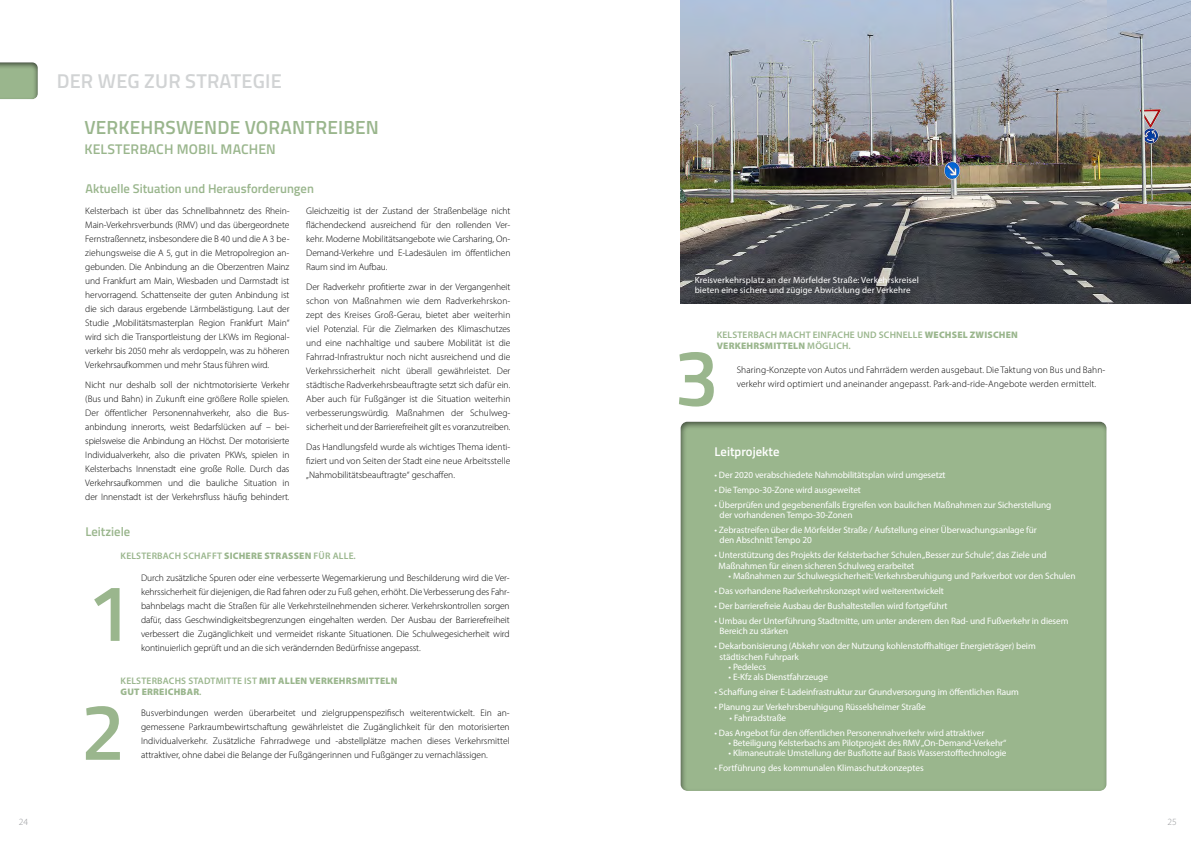
<style>
.page{position:relative;width:1191px;height:842px;background:#fff}
.page>*{position:absolute;margin:0;border:0;box-sizing:border-box;transform-origin:0 0}
.t1{font:600 80px "Titillium Web";color:#9ab68d}
.t2{font:600 20px "Titillium Web";letter-spacing:.01em;color:#d1d3d4}
.t3{font:600 19px "Titillium Web";letter-spacing:.01em;color:#9ab68d}
.t4{font:600 14px "Titillium Web";letter-spacing:.01em;color:#9ab68d}
.t5{font:600 12.7px "Titillium Web";color:#9ab68d}
.t6{font:600 12.7px "Titillium Web";color:#fff}
.t7{font:300 9.5px/14px "Myriad Pro";color:#000;text-align:justify}
.t8{font:600 9.5px/11.4px "Myriad Pro";letter-spacing:.02em;color:#9ab68d}
.t9{font:900 9.5px/11.4px "Myriad Pro";letter-spacing:.02em;color:#9ab68d}
.t10{font:300 9.5px "Myriad Pro";color:#939598}
.t11{font:9.3px/10.3px "Myriad Pro";letter-spacing:-.01em;color:#fff}
.t12{font:9px/10px "Myriad Pro";letter-spacing:.01em;color:#fff}
.s1{font-weight:900}
.s2{font-weight:600}
</style>
<div class="page">
<div style="left:0;top:55px;width:46px;height:45px;background:#000;opacity:.57"></div>
<img style="left:680px;top:0;width:511px;height:304px">
<div style="left:672px;top:414px;width:443px;height:377px;background:#000;opacity:.57"></div>
<h2 class="t2" style="left:57px;top:66px;width:227px">DER WEG ZUR STRATEGIE</h2>
<h3 class="t3" style="left:84px;top:113px;width:296px">VERKEHRSWENDE VORANTREIBEN</h3>
<h3 class="t4" style="left:84px;top:138px;width:193px">KELSTERBACH MOBIL MACHEN</h3>
<h3 class="t5" style="left:85px;top:179px;width:230px">Aktuelle Situation und Herausforderungen</h3>
<p class="t7" style="left:85px;top:203px;width:206px">Kelsterbach ist über das Schnellbahnnetz des Rhein-Main-Verkehrsverbunds (RMV) und das übergeordnete Fernstraßennetz, insbesondere die B 40 und die A 3 be&shy;ziehungsweise die A 5, gut in die Metropolregion an&shy;gebunden. Die Anbindung an die Oberzentren Mainz und Frankfurt am Main, Wiesbaden und Darmstadt ist hervorragend. Schattenseite der guten Anbindung ist die sich daraus ergebende Lärmbelästigung. Laut der Studie „Mobilitätsmasterplan Region Frankfurt Main“ wird sich die Transportleistung der LKWs im Regional&shy;verkehr bis 2050 mehr als verdoppeln, was zu höheren Verkehrsaufkommen und mehr Staus führen wird.</p>
<p class="t7" style="left:85px;top:377px;width:206px">Nicht nur deshalb soll der nichtmotorisierte Verkehr (Bus und Bahn) in Zukunft eine größere Rolle spielen.<br>Der öffentlicher Personennahverkehr, also die Bus&shy;anbindung innerorts, weist Bedarfslücken auf – bei&shy;spielsweise die Anbindung an Höchst. Der motorisierte Individualverkehr, also die privaten PKWs, spielen in Kelsterbachs Innenstadt eine große Rolle. Durch das Verkehrsaufkommen und die bauliche Situation in der Innenstadt ist der Verkehrsfluss häufig behindert.</p>
<h3 class="t5" style="left:85px;top:522px;width:46px">Leitziele</h3>
<p class="t7" style="left:306px;top:203px;width:206px">Gleichzeitig ist der Zustand der Straßenbeläge nicht flächendeckend ausreichend für den rollenden Ver&shy;kehr. Moderne Mobilitätsangebote wie Carsharing, On-Demand-Verkehre und E-Ladesäulen im öffentlichen Raum sind im Aufbau.</p>
<p class="t7" style="left:306px;top:279px;width:206px">Der Radverkehr profitierte zwar in der Vergangenheit schon von Maßnahmen wie dem Radverkehrskon&shy;zept des Kreises Groß-Gerau, bietet aber weiterhin viel Potenzial. Für die Zielmarken des Klimaschutzes und eine nachhaltige und saubere Mobilität ist die Fahrrad-Infrastruktur noch nicht ausreichend und die Verkehrssicherheit nicht überall gewährleistet. Der städtische Radverkehrsbeauftragte setzt sich dafür ein.<br>Aber auch für Fußgänger ist die Situation weiterhin verbesserungswürdig. Maßnahmen der Schulweg&shy;sicherheit und der Barrierefreiheit gilt es voranzutreiben.</p>
<p class="t7" style="left:306px;top:439px;width:206px">Das Handlungsfeld wurde als wichtiges Thema identi&shy;fiziert und von Seiten der Stadt eine neue Arbeitsstelle „Nahmobilitätsbeauftragte“ geschaffen.</p>
<p class="t8" style="left:121px;top:550px;width:237px">KELSTERBACH SCHAFFT <span class="s1">SICHERE STRASSEN</span> FÜR ALLE.</p>
<p class="t7" style="left:141px;top:570px;width:370px">Durch zusätzliche Spuren oder eine verbesserte Wegemarkierung und Beschilderung wird die Ver&shy;kehrssicherheit für diejenigen, die Rad fahren oder zu Fuß gehen, erhöht. Die Verbesserung des Fahr&shy;bahnbelags macht die Straßen für alle Verkehrsteilnehmenden sicherer. Verkehrskontrollen sorgen dafür, dass Geschwindigkeitsbegrenzungen eingehalten werden. Der Ausbau der Barrierefreiheit verbessert die Zugänglichkeit und vermeidet riskante Situationen. Die Schulwegesicherheit wird kontinuierlich geprüft und an die sich verändernden Bedürfnisse angepasst.</p>
<h1 class="t1" style="left:87px;top:553px;width:46px">1</h1>
<p class="t9" style="left:121px;top:674px;width:278px"><span class="s2">KELSTERBACHS STADTMITTE IST</span> MIT ALLEN VERKEHRSMITTELN<br>GUT ERREICHBAR<span class="s2">.</span></p>
<p class="t7" style="left:141px;top:706px;width:370px">Busverbindungen werden überarbeitet und zielgruppenspezifisch weiterentwickelt. Ein an&shy;gemessene Parkraumbewirtschaftung gewährleistet die Zugänglichkeit für den motorisierten Individualverkehr. Zusätzliche Fahrradwege und -abstellplätze machen dieses Verkehrsmittel attraktiver, ohne dabei die Belange der Fußgängerinnen und Fußgänger zu vernachlässigen.</p>
<h1 class="t1" style="left:81px;top:672px;width:46px">2</h1>
<p class="t12" style="left:694px;top:275px;width:226px">Kreisverkehrsplatz an der Mörfelder Straße: Verkehrskreisel bieten eine sichere und zügige Abwicklung der Verkehre</p>
<p class="t8" style="left:716px;top:329px;width:303px">KELSTERBACH MACHT EINFACHE UND SCHNELLE <span class="s1">WECHSEL ZWISCHEN<br>VERKEHRSMITTELN</span> MÖGLICH.</p>
<p class="t7" style="left:736px;top:363px;width:370px">Sharing-Konzepte von Autos und Fahrrädern werden ausgebaut. Die Taktung von Bus und Bahn&shy;verkehr wird optimiert und aneinander angepasst. Park-and-ride-Angebote werden ermittelt.</p>
<h1 class="t1" style="left:674px;top:318px;width:46px">3</h1>
<h3 class="t6" style="left:714px;top:442px;width:66px">Leitprojekte</h3>
<p class="t11" style="left:714px;top:469px;width:233px">• Der 2020 verabschiedete Nahmobilitätsplan wird umgesetzt</p>
<p class="t11" style="left:714px;top:484px;width:148px">• Die Tempo-30-Zone wird ausgeweitet</p>
<p class="t11" style="left:719px;top:499px;width:333px;text-indent:-5px">• Überprüfen und gegebenenfalls Ergreifen von baulichen Maßnahmen zur Sicherstellung der vorhandenen Tempo-30-Zonen</p>
<p class="t11" style="left:719px;top:525px;width:319px;text-indent:-5px">• Zebrastreifen über die Mörfelder Straße / Aufstellung einer Überwachungsanlage für den Abschnitt Tempo 20</p>
<p class="t11" style="left:718px;top:550px;width:330px;text-indent:-4px">• Unterstützung des Projekts der Kelsterbacher Schulen „Besser zur Schule“, das Ziele und<br>Maßnahmen für einen sicheren Schulweg erarbeitet</p>
<p class="t11" style="left:728px;top:570px;width:348px">• Maßnahmen zur Schulwegsicherheit: Verkehrsberuhigung und Parkverbot vor den Schulen</p>
<p class="t11" style="left:714px;top:586px;width:231px">• Das vorhandene Radverkehrskonzept wird weiterentwickelt</p>
<p class="t11" style="left:714px;top:601px;width:235px">• Der barrierefreie Ausbau der Bushaltestellen wird fortgeführt</p>
<p class="t11" style="left:719px;top:616px;width:350px;text-indent:-5px">• Umbau der Unterführung Stadtmitte, um unter anderem den Rad- und Fußverkehr in diesem<br>Bereich zu stärken</p>
<p class="t11" style="left:719px;top:641px;width:318px;text-indent:-5px">• Dekarbonisierung (Abkehr von der Nutzung kohlenstoffhaltiger Energieträger) beim städtischen Fuhrpark</p>
<p class="t11" style="left:728px;top:661px;width:39px">• Pedelecs</p>
<p class="t11" style="left:728px;top:672px;width:101px">• E-Kfz als Dienstfahrzeuge</p>
<p class="t11" style="left:714px;top:687px;width:306px">• Schaffung einer E-Ladeinfrastruktur zur Grundversorgung im öffentlichen Raum</p>
<p class="t11" style="left:714px;top:702px;width:213px">• Planung zur Verkehrsberuhigung Rüsselsheimer Straße</p>
<p class="t11" style="left:729px;top:712px;width:58px">• Fahrradstraße</p>
<p class="t11" style="left:714px;top:727px;width:271px">• Das Angebot für den öffentlichen Personennahverkehr wird attraktiver</p>
<p class="t11" style="left:728px;top:737px;width:279px">• Beteiligung Kelsterbachs am Pilotprojekt des RMV „On-Demand-Verkehr“</p>
<p class="t11" style="left:728px;top:748px;width:279px">• Klimaneutrale Umstellung der Busflotte auf Basis Wasserstofftechnologie</p>
<p class="t11" style="left:714px;top:763px;width:211px">• Fortführung des kommunalen Klimaschutzkonzeptes</p>
<p class="t10" style="left:19px;top:816px;width:11px">24</p>
<p class="t10" style="left:1167px;top:816px;width:11px">25</p>
</div>
